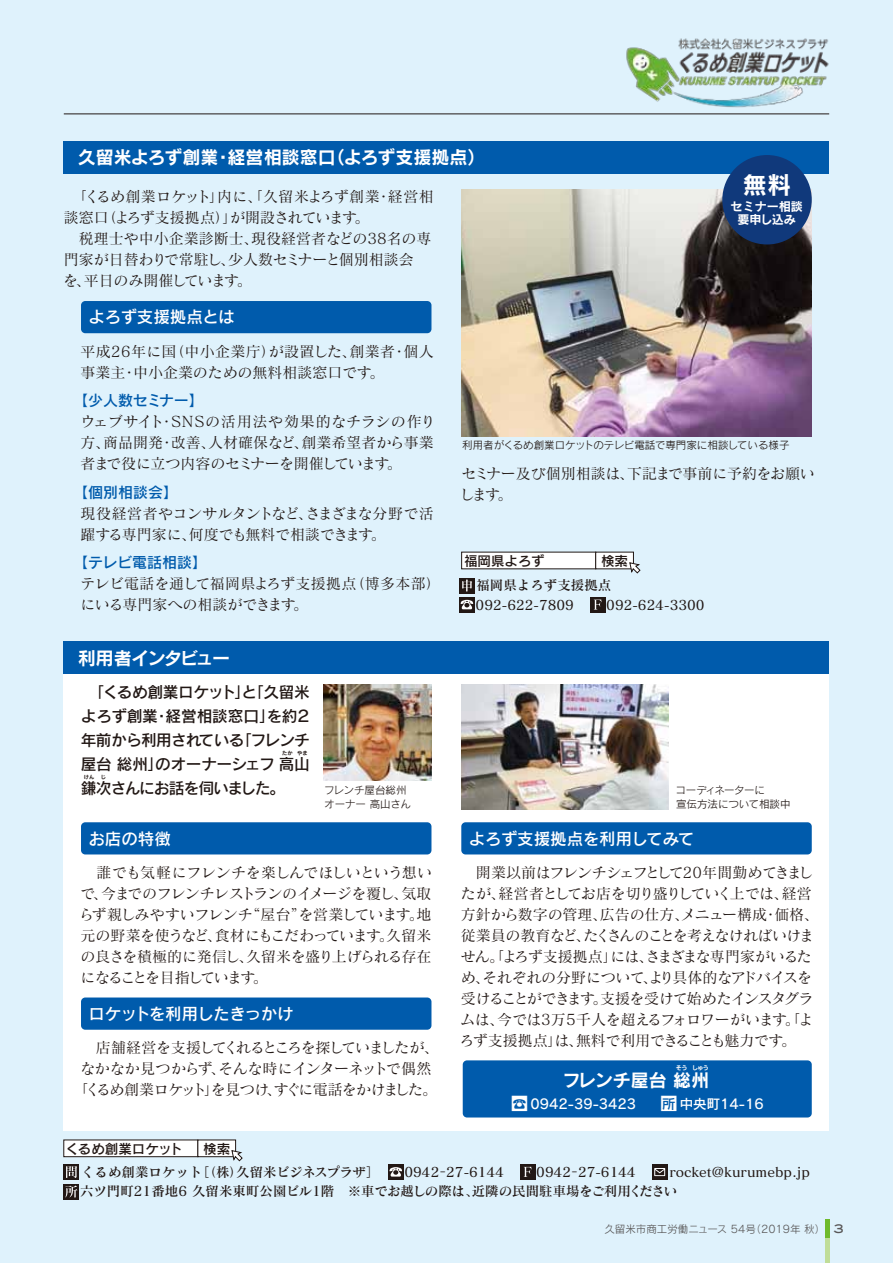
<style>
.page{position:relative;width:893px;height:1263px;background:#dff2fc}
.page>*{position:absolute;margin:0;border:0;box-sizing:border-box;transform-origin:0 0}
.t1{font:24.15px "Rodin Pro B";color:#fff}
.t2{font:18px "Rodin Pro B";color:#fff}
.t3{font:18px "Rodin Pro B";letter-spacing:-.075em;color:#fff}
.t4{font:16.5px "Rodin Pro DB";letter-spacing:-.02em;color:#fff}
.t5{font:15.75px/24px "Rodin Pro DB";letter-spacing:-.05em;color:#221815;text-align:justify}
.t6{font:15px/21px "Matisse Pro M";letter-spacing:-.02em;color:#221815;text-align:justify}
.t7{font:15px/21px "Matisse Pro M";letter-spacing:-.04em;color:#221815}
.t8{font:15px/21px "Matisse Pro M";color:#221815}
.t9{font:15px/21px "Matisse Pro M";letter-spacing:-.045em;color:#221815;text-align:center}
.t10{font:15px "Rodin Pro DB";color:#005bac}
.t11{font:13.5px/19.2px "Matisse Pro DB";color:#221815}
.t12{font:13.5px "Rodin Pro DB";color:#fff}
.t13{font:13.5px "Rodin Pro DB";color:#221815}
.t14{font:12.15px/13.5px "Rodin Pro B";color:#fff;text-align:center}
.t15{font:10.5px/13.5px "Rodin Pro M";color:#221815}
.t16{font:10.5px "Rodin Pro M";color:#595757}
.t17{font:6px "Rodin Pro B";color:#fff}
.t18{font:5.25px "Rodin Pro B";color:#221815}
.s1{font-size:17.55px}
.s2{color:#005bac}
.s3{font-family:"Blair Md ITCTT Medium";font-size:12px}
</style>
<div class="page">
<hr style="left:825px;top:1237px;width:4px;height:26px;background:#c0dd98">
<hr style="left:825px;top:1219px;width:4px;height:18px;background:#6fba2c">
<div style="left:64px;top:141px;width:765px;height:33px;background:#005bac"></div>
<svg style="left:388px;top:1164px;width:15px;height:15px"></svg>
<svg style="left:390px;top:1167px;width:12px;height:9px"></svg>
<div style="left:520px;top:1164px;width:15px;height:15px;background:#221815"></div>
<svg style="left:524px;top:1167px;width:8px;height:10px"></svg>
<hr style="left:64px;top:114px;width:765px;height:1px;background:#221815">
<svg style="left:652px;top:1164px;width:15px;height:15px"></svg>
<svg style="left:654px;top:1168px;width:11px;height:8px"></svg>
<div style="left:64px;top:659px;width:765px;height:472px;background:#fff"></div>
<div style="left:64px;top:642px;width:765px;height:32px;background:#005bac"></div>
<div style="left:81px;top:822px;width:350px;height:32px;background:#005bac;border-radius:4px"></div>
<div style="left:81px;top:301px;width:350px;height:32px;background:#005bac;border-radius:4px"></div>
<div style="left:81px;top:997px;width:350px;height:33px;background:#005bac;border-radius:4px"></div>
<div style="left:461px;top:822px;width:351px;height:32px;background:#005bac;border-radius:4px"></div>
<img style="left:462px;top:685px;width:207px;height:124px">
<img style="left:462px;top:189px;width:350px;height:247px">
<img style="left:323px;top:685px;width:108px;height:95px">
<svg style="left:64px;top:1184px;width:15px;height:15px"></svg>
<svg style="left:65px;top:1185px;width:12px;height:12px"></svg>
<svg style="left:459px;top:597px;width:15px;height:15px"></svg>
<svg style="left:461px;top:600px;width:12px;height:9px"></svg>
<div style="left:459px;top:578px;width:15px;height:15px;background:#221815"></div>
<svg style="left:462px;top:579px;width:10px;height:12px"></svg>
<div style="left:461px;top:552px;width:135px;height:17px;background:#fff"></div>
<div style="left:595px;top:552px;width:39px;height:17px;background:#fff;border:1px solid #221815"></div>
<svg style="left:629px;top:562px;width:12px;height:12px"></svg>
<div style="left:63px;top:1139px;width:135px;height:18px;background:#fff;border:1px solid #221815"></div>
<div style="left:197px;top:1139px;width:39px;height:18px;background:#fff;border:1px solid #221815"></div>
<svg style="left:231px;top:1150px;width:12px;height:12px"></svg>
<img style="left:626px;top:38px;width:203px;height:70px">
<div style="left:722px;top:155px;width:90px;height:89px;background:#10397b;border-radius:50%"></div>
<div style="left:64px;top:1164px;width:15px;height:15px;background:#221815"></div>
<svg style="left:66px;top:1166px;width:11px;height:12px"></svg>
<div style="left:463px;top:1060px;width:349px;height:57px;background:#005bac;border-radius:4px"></div>
<div style="left:590px;top:597px;width:15px;height:15px;background:#221815"></div>
<svg style="left:594px;top:599px;width:8px;height:11px"></svg>
<p class="t2" style="left:78px;top:146px;width:409px">久留米よろず創業・経営相談窓口（よろず支援拠点）</p>
<p class="t8" style="left:63px;top:186px;width:372px">　「くるめ創業ロケット」内に、「久留米よろず創業・経営相談窓口（よろず支援拠点）」が開設されています。<br>　税理士や中小企業診断士、現役経営者などの38名の専門家が日替わりで常駐し、少人数セミナーと個別相談会<br>を、平日のみ開催しています。</p>
<p class="t4" style="left:88px;top:306px;width:148px">よろず支援拠点とは</p>
<h1 class="t1" style="left:743px;top:169px;width:50px">無料</h1>
<p class="t14" style="left:730px;top:199px;width:74px">セミナー相談要申し込み</p>
<p class="t8" style="left:81px;top:340px;width:355px">平成26年に国（中小企業庁）が設置した、創業者・個人事業主・中小企業のための無料相談窓口です。</p>
<p class="t10" style="left:73px;top:391px;width:132px">【少人数セミナー】</p>
<p class="t6" style="left:81px;top:411px;width:356px">ウェブサイト・ＳＮＳの活用法や効果的なチラシの作り方、商品開発・改善、人材確保など、創業希望者から事業者まで役に立つ内容のセミナーを開催しています。</p>
<p class="t10" style="left:73px;top:482px;width:106px">【個別相談会】</p>
<p class="t6" style="left:81px;top:502px;width:355px">現役経営者やコンサルタントなど、さまざまな分野で活躍する専門家に、何度でも無料で相談できます。</p>
<p class="t10" style="left:73px;top:553px;width:135px">【テレビ電話相談】</p>
<p class="t8" style="left:81px;top:573px;width:362px">テレビ電話を通して福岡県よろず支援拠点（博多本部）にいる専門家への相談ができます。</p>
<p class="t3" style="left:78px;top:646px;width:154px">利用者インタビュー</p>
<p class="t5" style="left:81px;top:680px;width:232px">　「くるめ創業ロケット」と「久留米よろず創業・経営相談窓口」を約２年前から利用されている「フレンチ屋台 総州」のオーナーシェフ 高山鎌次さんにお話を伺いました。</p>
<p class="t18" style="left:282px;top:750px;width:27px">たか やま</p>
<p class="t18" style="left:84px;top:774px;width:24px">けん じ</p>
<p class="t4" style="left:88px;top:827px;width:84px">お店の特徴</p>
<p class="t15" style="left:324px;top:783px;width:88px">フレンチ屋台総州オーナー 高山さん</p>
<p class="t6" style="left:79px;top:861px;width:355px">　誰でも気軽にフレンチを楽しんでほしいという想いで、今までのフレンチレストランのイメージを覆し、気取らず親しみやすいフレンチ“屋台”を営業しています。地元の野菜を使うなど、食材にもこだわっています。久留米の良さを積極的に発信し、久留米を盛り上げられる存在になることを目指しています。</p>
<p class="t4" style="left:88px;top:1003px;width:207px">ロケットを利用したきっかけ</p>
<p class="t9" style="left:73px;top:1037px;width:368px">　店舗経営を支援してくれるところを探していましたが、なかなか見つからず、そんな時にインターネットで偶然「くるめ創業ロケット」を見つけ、すぐに電話をかけました。</p>
<p class="t13" style="left:66px;top:1139px;width:118px">くるめ創業ロケット</p>
<p class="t13" style="left:203px;top:1139px;width:28px">検索</p>
<p class="t15" style="left:462px;top:438px;width:329px">利用者がくるめ創業ロケットのテレビ電話で専門家に相談している様子</p>
<p class="t6" style="left:460px;top:463px;width:356px">セミナー及び個別相談は、下記まで事前に予約をお願いします。</p>
<p class="t13" style="left:464px;top:552px;width:82px">福岡県よろず</p>
<p class="t13" style="left:601px;top:552px;width:28px">検索</p>
<p class="t11" style="left:476px;top:575px;width:137px">福岡県よろず支援拠点<br>092-622-7809</p>
<p class="t11" style="left:606px;top:595px;width:100px">092-624-3300</p>
<p class="t15" style="left:675px;top:783px;width:117px">コーディネーターに<br>宣伝方法について相談中</p>
<p class="t4" style="left:469px;top:827px;width:227px">よろず支援拠点を利用してみて</p>
<p class="t7" style="left:459px;top:861px;width:361px">　開業以前はフレンチシェフとして20年間勤めてきましたが、経営者としてお店を切り盛りしていく上では、経営方針から数字の管理、広告の仕方、メニュー構成・価格、従業員の教育など、たくさんのことを考えなければいけません。「よろず支援拠点」には、さまざまな専門家がいるため、それぞれの分野について、より具体的なアドバイスを受けることができます。支援を受けて始めたインスタグラムは、今では3万5千人を超えるフォロワーがいます。「よろず支援拠点」は、無料で利用できることも魅力です。</p>
<p class="t17" style="left:676px;top:1064px;width:34px">そう しゅう</p>
<p class="t2" style="left:562px;top:1068px;width:148px">フレンチ屋台 総州</p>
<p class="t12" style="left:511px;top:1094px;width:127px"><span class="s1">■</span><span class="s2">☎</span> 0942-39-3423</p>
<p class="t12" style="left:660px;top:1094px;width:105px"><span class="s1">■</span><span class="s2">所</span>中央町14-16</p>
<p class="t11" style="left:81px;top:1162px;width:300px">くるめ創業ロケット［（株）久留米ビジネスプラザ］</p>
<p class="t11" style="left:404px;top:1162px;width:101px">0942－27-6144</p>
<p class="t11" style="left:536px;top:1162px;width:101px">0942－27-6144</p>
<p class="t11" style="left:669px;top:1162px;width:142px">rocket@kurumebp.jp</p>
<p class="t11" style="left:80px;top:1181px;width:599px">六ツ門町21番地6 久留米東町公園ビル1階　※車でお越しの際は、近隣の民間駐車場をご利用ください</p>
<p class="t16" style="left:604px;top:1222px;width:241px">久留米市商工労働ニュース 54号（2019年 秋） <span class="s3">3</span></p>
</div>
